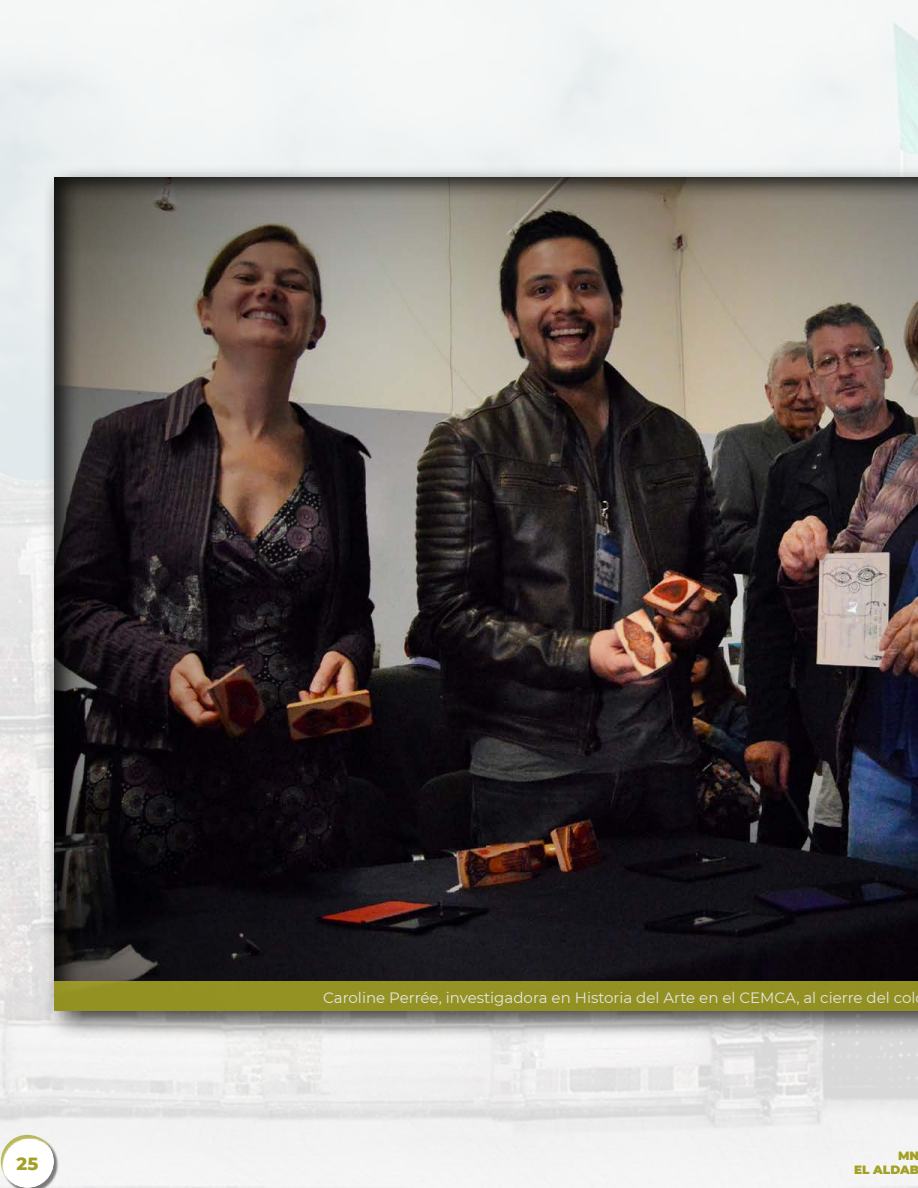
<style>
.page{position:relative;width:918px;height:1188px;background:#fff}
.page>*{position:absolute;margin:0;border:0;box-sizing:border-box;transform-origin:0 0}
.t1{font:800 18px "Montserrat";color:#a2a125}
.t2{font:15px "Montserrat";color:#fff}
.t3{font:900 12px/14.4px "Montserrat";color:#a2a125;text-align:right}
</style>
<div class="page">
<div style="left:0;top:1124px;width:69px;height:64px;background:#a2a125;opacity:.75"></div>
<div style="left:42px;top:164px;width:876px;height:877px;background:#000;opacity:.75"></div>
<div style="left:42px;top:167px;width:876px;height:846px;background:#000;opacity:.75"></div>
<div style="left:54px;top:981px;width:864px;height:30px;background:#929122"></div>
<p class="t2" style="left:323px;top:987px;width:594px">Caroline Perrée, investigadora en Historia del Arte en el CEMCA, al cierre del col</p>
<p class="t1" style="left:17px;top:1151px;width:23px">25</p>
<p class="t3" style="left:854px;top:1148px;width:66px">MN<br>EL ALDAB</p>
</div>
